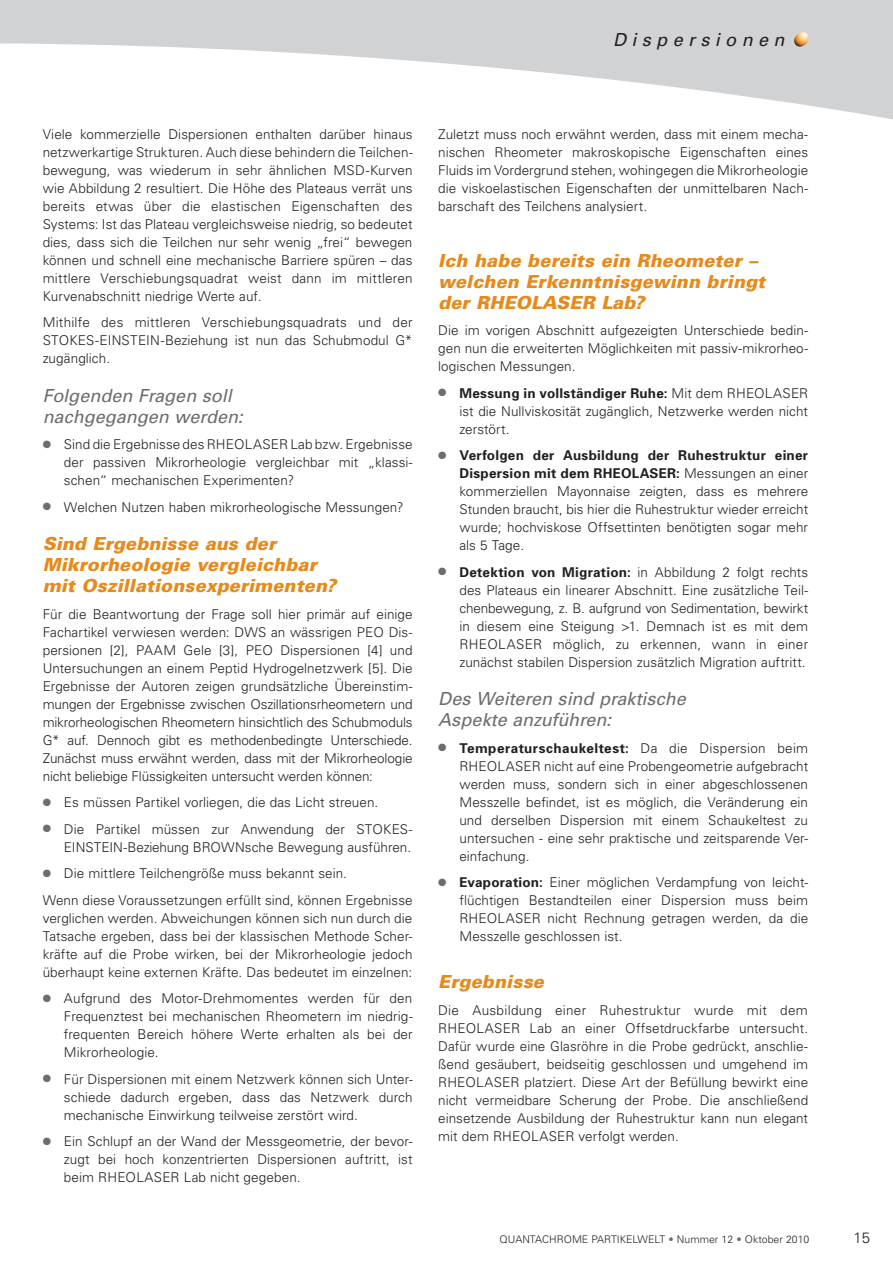
<style>
.page{position:relative;width:893px;height:1263px;background:#fff}
.page>*{position:absolute;margin:0;border:0;box-sizing:border-box;transform-origin:0 0}
.t1{font:italic 900 18px/21px "Univers";letter-spacing:.01em;color:#e68a1b}
.t2{font:italic 18px/21px "Univers";color:#6c6d70}
.t3{font:italic 18px "Univers";letter-spacing:.3em;color:#231f20}
.t4{font:300 15px "Univers";color:#231f20}
.t5{font:300 13.5px/18px "Univers";letter-spacing:.005em;color:#231f20;text-align:justify}
.t6{font:300 10.5px "Univers";color:#231f20}
.s1{color:#6c6d70}
.s2{font-weight:700}
</style>
<div class="page">
<svg style="left:0;top:0;width:893px;height:120px;fill:#d1d2d4"></svg>
<img style="left:793px;top:32px;width:16px;height:15px">
<h1 class="t3" style="left:613px;top:33px;width:173px">Dispersionen</h1>
<p class="t5" style="left:43px;top:126px;width:372px">Viele kommerzielle Dispersionen enthalten darüber hinaus netzwerkartige Strukturen. Auch diese behindern die Teilchen&shy;bewegung, was wiederum in sehr ähnlichen MSD-Kurven wie Abbildung 2 resultiert. Die Höhe des Plateaus verrät uns bereits etwas über die elastischen Eigenschaften des Systems: Ist das Plateau vergleichsweise niedrig, so bedeutet dies, dass sich die Teilchen nur sehr wenig „frei“ bewegen können und schnell eine mechanische Barriere spüren – das mittlere Verschiebungsquadrat weist dann im mittleren Kurvenabschnitt niedrige Werte auf.</p>
<p class="t5" style="left:43px;top:314px;width:371px">Mithilfe des mittleren Verschiebungsquadrats und der STOKES-EINSTEIN-Beziehung ist nun das Schubmodul G* zugänglich.</p>
<h1 class="t2" style="left:43px;top:386px;width:202px">Folgenden Fragen soll nachgegangen werden:</h1>
<p class="t5" style="left:64px;top:436px;width:350px;text-indent:-21px"><span class="s1">●</span> Sind die Ergebnisse des RHEOLASER Lab bzw. Ergebnisse der passiven Mikrorheologie vergleichbar mit „klassi&shy;schen“ mechanischen Experimenten?</p>
<p class="t5" style="left:43px;top:499px;width:362px"><span class="s1">●</span> Welchen Nutzen haben mikrorheologische Messungen?</p>
<h1 class="t1" style="left:43px;top:535px;width:295px">Sind Ergebnisse aus der<br>Mikrorheologie vergleichbar mit Oszillationsexperimenten?</h1>
<p class="t5" style="left:43px;top:606px;width:371px">Für die Beantwortung der Frage soll hier primär auf einige Fachartikel verwiesen werden: DWS an wässrigen PEO Dis&shy;persionen [2], PAAM Gele [3], PEO Dispersionen [4] und Untersuchungen an einem Peptid Hydrogelnetzwerk [5]. Die Ergebnisse der Autoren zeigen grundsätzliche Überein stim&shy;mungen der Ergebnisse zwischen Oszillationsrheometern und mikrorheologischen Rheometern hinsichtlich des Schub moduls G* auf. Dennoch gibt es methodenbedingte Unter schiede.<br>Zunächst muss erwähnt werden, dass mit der Mikro rheologie nicht beliebige Flüssigkeiten untersucht werden können:</p>
<p class="t5" style="left:43px;top:795px;width:337px"><span class="s1">●</span> Es müssen Partikel vorliegen, die das Licht streuen.</p>
<p class="t5" style="left:43px;top:821px;width:371px;text-align:right"><span class="s1">●</span> Die Partikel müssen zur Anwendung der STOKES-<br>EINSTEIN-Beziehung BROWNsche Bewegung ausführen.</p>
<p class="t5" style="left:43px;top:861px;width:371px;line-height:26.5px"><span class="s1">●</span> Die mittlere Teilchengröße muss bekannt sein.<br>Wenn diese Voraussetzungen erfüllt sind, können Ergebnisse</p>
<p class="t5" style="left:43px;top:910px;width:371px">verglichen werden. Abweichungen können sich nun durch die Tatsache ergeben, dass bei der klassischen Methode Scher&shy;kräfte auf die Probe wirken, bei der Mikrorheologie jedoch überhaupt keine externen Kräfte. Das bedeutet im einzelnen:</p>
<p class="t5" style="left:64px;top:991px;width:350px;text-indent:-21px"><span class="s1">●</span> Aufgrund des Motor-Drehmomentes werden für den Frequenztest bei mechanischen Rheometern im niedrig&shy;frequenten Bereich höhere Werte erhalten als bei der Mikro rheologie.</p>
<p class="t5" style="left:64px;top:1071px;width:350px;text-indent:-21px"><span class="s1">●</span> Für Dispersionen mit einem Netzwerk können sich Unter&shy;schiede dadurch ergeben, dass das Netzwerk durch mechanische Einwirkung teilweise zerstört wird.</p>
<p class="t5" style="left:64px;top:1134px;width:350px;text-indent:-21px"><span class="s1">●</span> Ein Schlupf an der Wand der Messgeometrie, der bevor&shy;zugt bei hoch konzentrierten Dispersionen auftritt, ist beim RHEOLASER Lab nicht gegeben.</p>
<p class="t5" style="left:438px;top:126px;width:372px">Zuletzt muss noch erwähnt werden, dass mit einem mecha&shy;nischen Rheometer makroskopische Eigenschaften eines Fluids im Vordergrund stehen, wohingegen die Mikrorheologie die viskoelastischen Eigenschaften der unmittelbaren Nach&shy;barschaft des Teilchens analysiert.</p>
<h1 class="t1" style="left:438px;top:251px;width:328px">Ich habe bereits ein Rheometer – welchen Erkenntnisgewinn bringt der RHEOLASER Lab?</h1>
<p class="t5" style="left:438px;top:322px;width:372px">Die im vorigen Abschnitt aufgezeigten Unterschiede bedin&shy;gen nun die erweiterten Möglichkeiten mit passiv-mikrorheo&shy;logischen Messungen.</p>
<p class="t5" style="left:459px;top:385px;width:350px;text-indent:-21px"><span class="s1">●</span> <span class="s2">Messung in vollständiger Ruhe:</span> Mit dem RHEOLASER ist die Nullviskosität zugänglich, Netzwerke werden nicht zerstört.</p>
<p class="t5" style="left:459px;top:448px;width:350px;text-indent:-21px"><span class="s1">●</span> <span class="s2">Verfolgen der Ausbildung der Ruhestruktur einer Dispersion mit dem RHEOLASER:</span> Messungen an einer kommerziellen Mayonnaise zeigten, dass es mehrere Stunden braucht, bis hier die Ruhestruktur wieder erreicht wurde; hochviskose Offsettinten benötigten sogar mehr als 5 Tage.</p>
<p class="t5" style="left:459px;top:564px;width:350px;text-indent:-21px"><span class="s1">●</span> <span class="s2">Detektion von Migration:</span> in Abbildung 2 folgt rechts des Plateaus ein linearer Abschnitt. Eine zusätzliche Teil&shy;chen bewegung, z. B. aufgrund von Sedimentation, bewirkt in diesem eine Steigung &gt;1. Demnach ist es mit dem RHEOLASER möglich, zu erkennen, wann in einer zunächst stabilen Dispersion zusätzlich Migration auftritt.</p>
<h1 class="t2" style="left:438px;top:690px;width:249px">Des Weiteren sind praktische<br>Aspekte anzuführen:</h1>
<p class="t5" style="left:459px;top:740px;width:350px;text-indent:-21px"><span class="s1">●</span> <span class="s2">Temperaturschaukeltest:</span> Da die Dispersion beim RHEO LASER nicht auf eine Probengeometrie aufgebracht werden muss, sondern sich in einer abgeschlossenen Messzelle befindet, ist es möglich, die Veränderung ein und derselben Dispersion mit einem Schaukeltest zu untersuchen - eine sehr praktische und zeitsparende Ver&shy;ein fachung.</p>
<p class="t5" style="left:459px;top:875px;width:350px;text-indent:-21px"><span class="s1">●</span> <span class="s2">Evaporation:</span> Einer möglichen Verdampfung von leicht&shy;flüchtigen Bestandteilen einer Dispersion muss beim RHEOLASER nicht Rechnung getragen werden, da die Messzelle geschlossen ist.</p>
<h1 class="t1" style="left:438px;top:973px;width:107px">Ergebnisse</h1>
<p class="t5" style="left:438px;top:1002px;width:372px">Die Ausbildung einer Ruhestruktur wurde mit dem RHEOLASER Lab an einer Offsetdruckfarbe untersucht.<br>Dafür wurde eine Glasröhre in die Probe gedrückt, anschlie&shy;ßend gesäubert, beidseitig geschlossen und umgehend im RHEOLASER platziert. Diese Art der Befüllung bewirkt eine nicht vermeidbare Scherung der Probe. Die anschließend einsetzende Ausbildung der Ruhestruktur kann nun elegant mit dem RHEOLASER verfolgt werden.</p>
<p class="t6" style="left:500px;top:1236px;width:311px">QUANTACHROME PARTIKELWELT <span class="s1">•</span> Nummer 12 <span class="s1">•</span> Oktober 2010</p>
<p class="t4" style="left:853px;top:1232px;width:18px">15</p>
</div>
